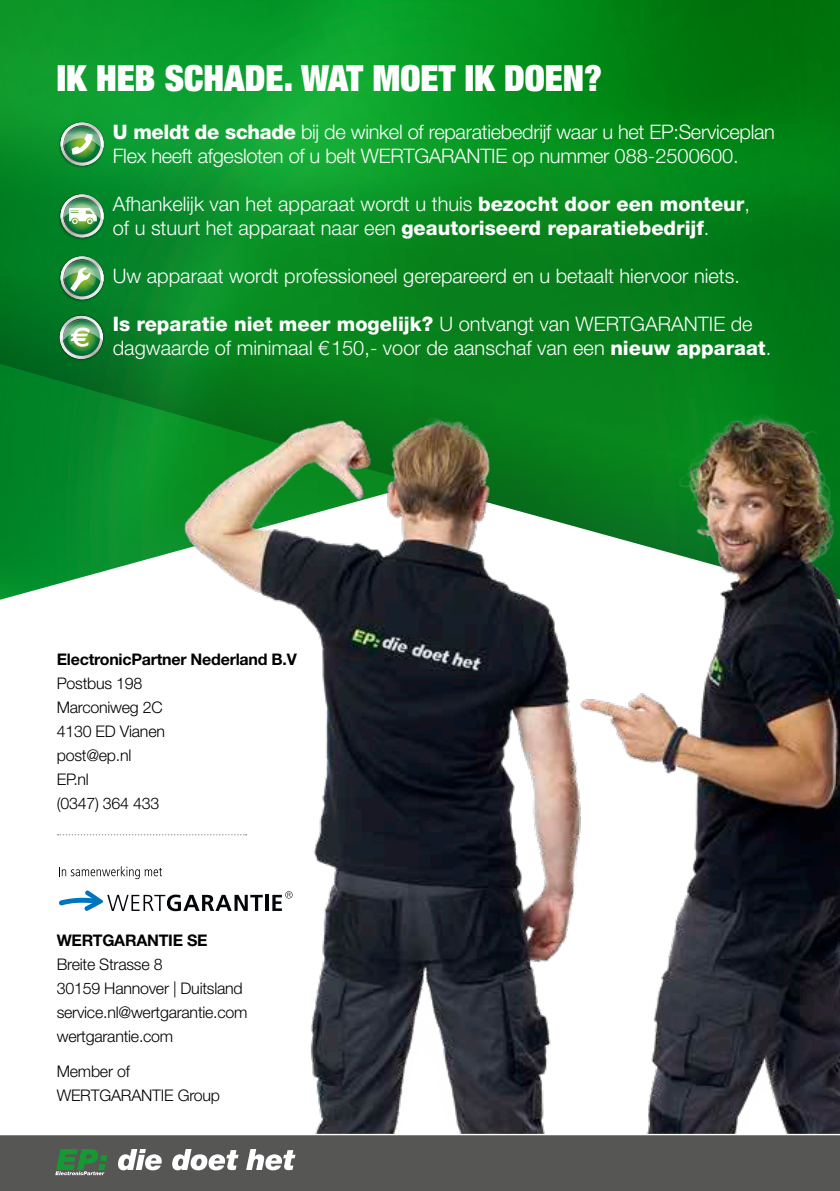
<style>
.page{position:relative;width:840px;height:1191px;background:#fff}
.page>*{position:absolute;margin:0;border:0;box-sizing:border-box;transform-origin:0 0}
.t1{font:900 condensed 36px "Helvetica Neue LT Std";color:#fff}
.t2{font:300 20px/24px "Helvetica Neue LT Std";color:#fff}
.t3{font:300 16px/24px "Helvetica Neue LT Std";letter-spacing:-.015em;color:#000}
.t4{font:700 16px "Helvetica Neue LT Std";letter-spacing:-.015em;color:#000}
.s1{font-weight:800}
</style>
<div class="page">
<img style="left:0;top:0;width:839px;height:880px">
<svg style="left:0;top:179px;width:839px;height:307px;background:#058523"></svg>
<svg style="left:0;top:486px;width:154px;height:196px"></svg>
<img style="left:57px;top:119px;width:50px;height:50px">
<svg style="left:61px;top:123px;width:42px;height:42px"></svg>
<svg style="left:63px;top:125px;width:38px;height:38px"></svg>
<svg style="left:61px;top:123px;width:42px;height:37px;background:#72ad79"></svg>
<img style="left:57px;top:191px;width:50px;height:50px">
<svg style="left:61px;top:194px;width:42px;height:43px"></svg>
<svg style="left:63px;top:197px;width:38px;height:37px"></svg>
<svg style="left:61px;top:194px;width:42px;height:37px"></svg>
<img style="left:57px;top:253px;width:50px;height:50px">
<svg style="left:61px;top:256px;width:42px;height:43px"></svg>
<svg style="left:63px;top:259px;width:38px;height:37px"></svg>
<svg style="left:61px;top:256px;width:42px;height:37px;background:#71aa7a"></svg>
<img style="left:57px;top:313px;width:50px;height:50px">
<svg style="left:60px;top:316px;width:43px;height:43px"></svg>
<svg style="left:63px;top:319px;width:37px;height:37px"></svg>
<svg style="left:60px;top:316px;width:43px;height:37px;background:#70a879"></svg>
<img style="left:154px;top:244px;width:685px;height:889px">
<div style="left:0;top:1134px;width:839px;height:57px;background:#565655"></div>
<hr style="left:0;top:1133px;width:839px;height:2px;background:#fff">
<svg style="left:118px;top:1149px;width:177px;height:21px"></svg>
<svg style="left:55px;top:1149px;width:52px;height:26px"></svg>
<hr style="left:265px;top:895px;width:3px;height:16px;background:#04060a">
<svg style="left:59px;top:890px;width:203px;height:21px"></svg>
<svg style="left:272px;top:891px;width:20px;height:20px"></svg>
<svg style="left:59px;top:866px;width:103px;height:13px"></svg>
<svg style="left:57px;top:834px;width:189px;height:1px"></svg>
<h1 class="t1" style="left:57px;top:55px;width:546px">IK HEB SCHADE. WAT MOET IK DOEN?</h1>
<p class="t2" style="left:113px;top:120px;width:663px"><span class="s1">U meldt de schade</span> bij de winkel of reparatiebedrijf waar u het EP:Serviceplan<br>Flex heeft afgesloten of u belt WERTGARANTIE op nummer 088-2500600.</p>
<p class="t2" style="left:113px;top:192px;width:638px">Afhankelijk van het apparaat wordt u thuis <span class="s1">bezocht door een monteur</span>, of u stuurt het apparaat naar een <span class="s1">geautoriseerd reparatiebedrijf</span>.</p>
<p class="t2" style="left:113px;top:264px;width:628px">Uw apparaat wordt professioneel gerepareerd en u betaalt hiervoor niets.</p>
<p class="t2" style="left:113px;top:312px;width:659px"><span class="s1">Is reparatie niet meer mogelijk?</span> U ontvangt van WERTGARANTIE de dagwaarde of minimaal €150,- voor de aanschaf van een <span class="s1">nieuw apparaat</span>.</p>
<p class="t4" style="left:57px;top:649px;width:241px">ElectronicPartner Nederland B.V</p>
<p class="t3" style="left:57px;top:671px;width:110px">Postbus 198<br>Marconiweg 2C<br>4130 ED Vianen post@ep.nl<br>EP.nl<br>(0347) 364 433</p>
<p class="t4" style="left:57px;top:930px;width:152px">WERTGARANTIE SE</p>
<p class="t3" style="left:57px;top:951px;width:192px">Breite Strasse 8<br>30159 Hannover | Duitsland service.nl@wertgarantie.com wertgarantie.com</p>
<p class="t3" style="left:57px;top:1059px;width:165px">Member of<br>WERTGARANTIE Group</p>
</div>
